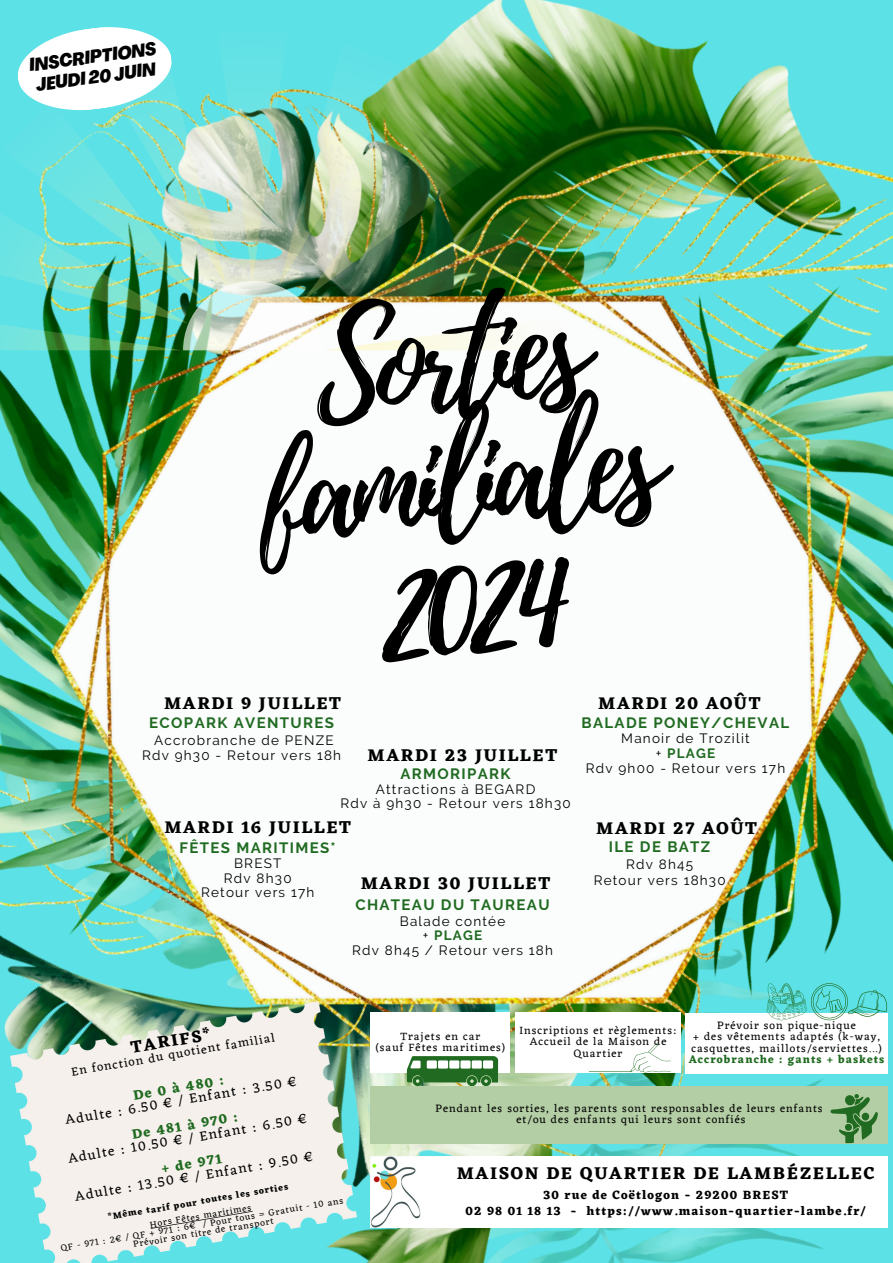
<style>
.page{position:relative;width:893px;height:1263px;background:#fff}
.page>*{position:absolute;margin:0;border:0;box-sizing:border-box;transform-origin:0 0}
.t1{font:137.62px "Playlist Script";color:#000}
.t2{font:italic 800 condensed 18px "Agrandir";color:#000}
.t3{font:700 17.62px "Eczar";letter-spacing:.09em;color:#000}
.t4{font:700 17.1px "Eczar";color:#000}
.t5{font:700 15px "Raleway";letter-spacing:.09em;color:#206b21}
.t6{font:13.95px/12.8px "Eczar";color:#000;text-align:center}
.t7{font:13.5px/14.6px "Raleway";letter-spacing:.09em;color:#000;text-align:center}
.t8{font:700 12.38px/16.9px "Eczar";letter-spacing:.09em;color:#000;text-align:center}
.t9{font:12.38px "Eczar";color:#000}
.t10{font:11.25px/11.2px "Eczar";letter-spacing:.09em;color:#000}
.t11{font:700 11.25px "Eczar";letter-spacing:.09em;color:#206b21}
.t12{font:9.3px "Eczar";color:#000}
.t13{font:700 9.3px "Eczar";color:#000}
.s1{font-weight:700;color:#206b21}
</style>
<div class="page">
<img style="left:0;top:0;width:893px;height:1263px">
<img style="left:11px;top:1002px;width:345px;height:261px">
<img style="left:370px;top:1157px;width:73px;height:70px">
<div style="left:443px;top:1156px;width:444px;height:71px;background:#fff"></div>
<div style="left:370px;top:1012px;width:140px;height:61px;background:#fff"></div>
<img style="left:0;top:31px;width:571px;height:319px">
<svg style="left:15px;top:23px;width:159px;height:92px"></svg>
<svg style="left:407px;top:1056px;width:91px;height:30px"></svg>
<div style="left:370px;top:1086px;width:517px;height:57px;background:#b3cea4"></div>
<div style="left:685px;top:1013px;width:202px;height:60px;background:#fff"></div>
<div style="left:515px;top:1012px;width:166px;height:61px;background:#fff"></div>
<svg style="left:830px;top:1094px;width:47px;height:49px"></svg>
<svg style="left:588px;top:1043px;width:83px;height:30px"></svg>
<svg style="left:766px;top:983px;width:121px;height:37px;background:#6fd6cf"></svg>
<svg style="left:151px;top:1211px;width:102px;height:18px;background:#ebe6e1"></svg>
<p class="t2" style="left:28px;top:58px;width:129px;rotate:-8deg">INSCRIPTIONS</p>
<p class="t2" style="left:35px;top:78px;width:122px;rotate:-8deg">JEUDI 20 JUIN</p>
<h1 class="t1" style="left:305px;top:271px;width:277px;rotate:-5deg">Sorties</h1>
<h1 class="t1" style="left:253px;top:397px;width:405px;rotate:-5deg">familiales</h1>
<h2 class="t1" style="left:373px;top:507px;width:187px;rotate:-5deg">2024</h2>
<p class="t3" style="left:164px;top:692px;width:178px">MARDI 9 JUILLET</p>
<p class="t5" style="left:149px;top:714px;width:186px">ECOPARK AVENTURES</p>
<p class="t7" style="left:142px;top:733px;width:201px">Accrobranche de PENZE<br>Rdv 9h30 - Retour vers 18h</p>
<p class="t3" style="left:368px;top:744px;width:191px">MARDI 23 JUILLET</p>
<h3 class="t5" style="left:400px;top:764px;width:112px">ARMORIPARK</h3>
<p class="t7" style="left:340px;top:782px;width:232px">Attractions à BEGARD<br>Rdv à 9h30 - Retour vers 18h30</p>
<h2 class="t3" style="left:164px;top:816px;width:188px">MARDI 16 JUILLET</h2>
<h4 class="t5" style="left:180px;top:839px;width:158px">FÊTES MARITIMES*</h4>
<h4 class="t7" style="left:201px;top:856px;width:115px">BREST<br>Rdv 8h30<br>Retour vers 17h</h4>
<h2 class="t3" style="left:361px;top:873px;width:191px">MARDI 30 JUILLET</h2>
<h5 class="t5" style="left:355px;top:896px;width:196px">CHATEAU DU TAUREAU</h5>
<h5 class="t7" style="left:352px;top:913px;width:202px">Balade contée<br>+ <span class="s1">PLAGE<br></span>Rdv 8h45 / Retour vers 18h</h5>
<p class="t3" style="left:598px;top:692px;width:164px">MARDI 20 AOÛT</p>
<h3 class="t5" style="left:581px;top:714px;width:209px">BALADE PONEY/CHEVAL</h3>
<p class="t7" style="left:586px;top:731px;width:201px">Manoir de Trozilit<br>+ <span class="s1">PLAGE<br></span>Rdv 9h00 - Retour vers 17h</p>
<p class="t3" style="left:596px;top:817px;width:162px">MARDI 27 AOÛT</p>
<h3 class="t5" style="left:609px;top:838px;width:103px">ILE DE BATZ</h3>
<p class="t7" style="left:593px;top:855px;width:133px;line-height:16.4px">Rdv 8h45<br>Retour vers 18h30</p>
<p class="t4" style="left:129px;top:1037px;width:82px;rotate:-10deg">TARIFS*</p>
<p class="t9" style="left:70px;top:1065px;width:208px;rotate:-10deg">En fonction du quotient familial</p>
<h5 class="t6" style="left:62px;top:1101px;width:235px;rotate:-10deg"><span class="s1">De0à480:<br></span>Adulte : 6.50 € / Enfant : 3.50 €</h5>
<h5 class="t6" style="left:65px;top:1140px;width:243px;rotate:-10deg"><span class="s1">De 481 à 970 :<br></span>Adulte : 10.50 € / Enfant : 6.50 €</h5>
<h5 class="t6" style="left:72px;top:1178px;width:242px;rotate:-10deg"><span class="s1">+ de 971<br></span>Adulte : 13.50 € / Enfant : 9.50 €</h5>
<p class="t13" style="left:107px;top:1212px;width:184px;rotate:-10deg">*Même tarif pour toutes les sorties</p>
<p class="t12" style="left:60px;top:1243px;width:288px;rotate:-10deg">QF - 971 : 2€ / QF + 971 : 6€ / Pour tous = Gratuit - 10 ans</p>
<p class="t12" style="left:149px;top:1219px;width:104px;rotate:-10deg">Hors Fêtes maritimes</p>
<p class="t12" style="left:132px;top:1239px;width:144px;rotate:-10deg">Prévoir son titre de transport</p>
<p class="t10" style="left:400px;top:1030px;width:81px">Trajets en car</p>
<h1 class="t10" style="left:376px;top:1041px;width:131px">(sauf Fêtes maritimes)</h1>
<p class="t10" style="left:519px;top:1024px;width:159px;text-align:center">Inscriptions et règlements:<br>Accueil de la Maison de<br>Quartier</p>
<p class="t10" style="left:717px;top:1020px;width:140px">Prévoir son pique-nique</p>
<h2 class="t10" style="left:691px;top:1031px;width:192px">+ des vêtements adaptés (k-way, casquettes, maillots/serviettes...)</h2>
<h2 class="t11" style="left:688px;top:1052px;width:197px">Accrobranche : gants + baskets</h2>
<h2 class="t10" style="left:435px;top:1102px;width:388px">Pendant les sorties, les parents sont responsables de leurs enfants</h2>
<h3 class="t10" style="left:516px;top:1114px;width:230px">et/ou des enfants qui leurs sont confiés</h3>
<h3 class="t3" style="left:457px;top:1163px;width:419px">MAISON DE QUARTIER DE LAMBÉZELLEC</h3>
<p class="t8" style="left:465px;top:1186px;width:402px">30 rue de Coëtlogon - 29200 BREST<br>02 98 01 18 13 - https://www.maison-quartier-lambe.fr/</p>
</div>
